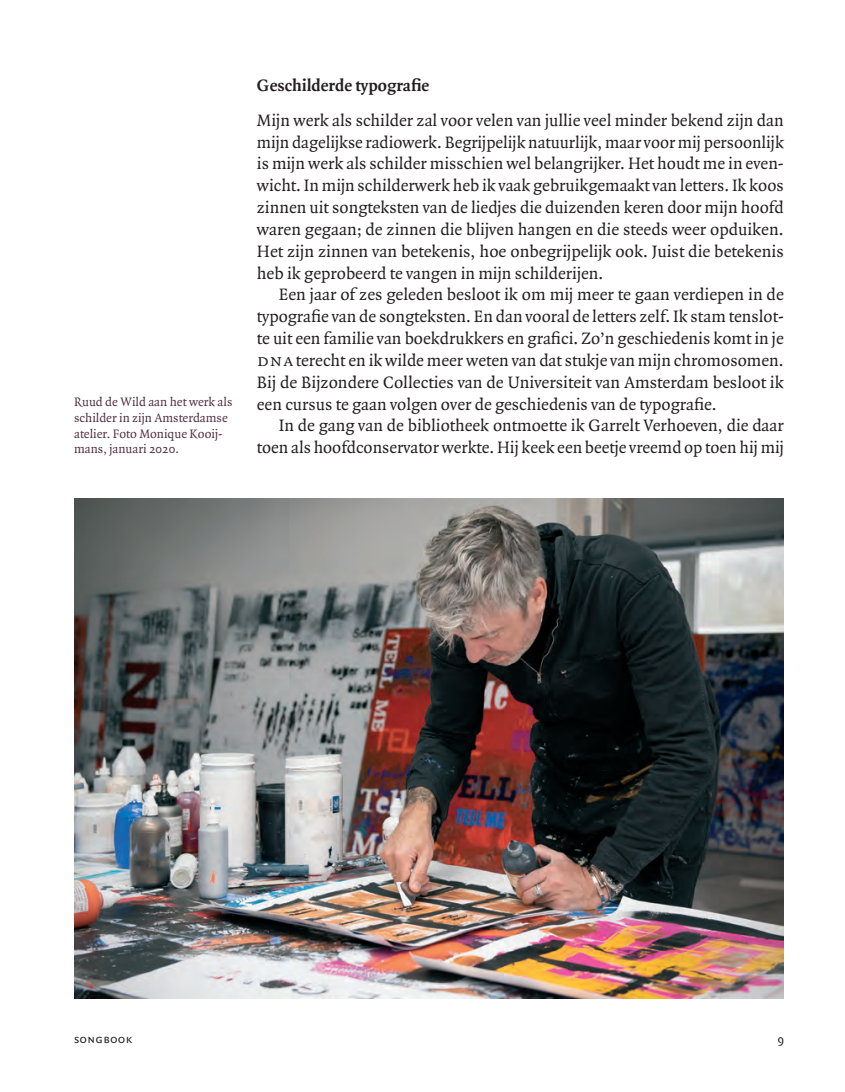
<style>
.page{position:relative;width:845px;height:1092px;background:#fff}
.page>*{position:absolute;margin:0;border:0;box-sizing:border-box;transform-origin:0 0}
.Platte_tekst{font:17.68px/21.9px "Quadraat";color:#231f20;text-align:justify}
.kopje_PT{font:700 17.68px "Quadraat";color:#231f20}
.bijschriften{font:13.12px/15.8px "Quadraat";color:#523242}
.t1{font:12.25px "Quadraat Sans OT";letter-spacing:.05em;color:#231f20}
.s1{font-family:"Quadraat Small Caps"}
</style>
<div class="page">
<img style="left:74px;top:499px;width:709px;height:499px">
<p class="bijschriften" style="left:74px;top:394px;width:160px">Ruud de Wild aan het werk als schilder in zijn Amsterdamse atelier. Foto Monique Kooij&shy;mans, januari 2020.</p>
<p class="kopje_PT" style="left:257px;top:76px;width:174px">Geschilderde typografie</p>
<p class="Platte_tekst" style="left:257px;top:110px;width:528px">Mijn werk als schilder zal voor velen van jullie veel minder bekend zijn dan mijn dagelijkse radiowerk. Begrijpelijk natuurlijk, maar voor mij persoonlijk is mijn werk als schilder misschien wel belangrijker. Het houdt me in even&shy;wicht. In mijn schilderwerk heb ik vaak gebruikgemaakt van letters. Ik koos zinnen uit songteksten van de liedjes die duizenden keren door mijn hoofd waren gegaan; de zinnen die blijven hangen en die steeds weer opduiken.<br>Het zijn zinnen van betekenis, hoe onbegrijpelijk ook. Juist die betekenis heb ik geprobeerd te vangen in mijn schilderijen.</p>
<p class="Platte_tekst" style="left:257px;top:284px;width:528px;text-indent:22px">Een jaar of zes geleden besloot ik om mij meer te gaan verdiepen in de typografie van de songteksten. En dan vooral de letters zelf. Ik stam tenslot&shy;te uit een familie van boekdrukkers en grafici. Zo’n geschiedenis komt in je <span class="s1">dna</span> terecht en ik wilde meer weten van dat stukje van mijn chromosomen.<br>Bij de Bijzondere Collecties van de Universiteit van Amsterdam besloot ik een cursus te gaan volgen over de geschiedenis van de typografie.</p>
<p class="Platte_tekst" style="left:257px;top:415px;width:528px;text-align:right">In de gang van de bibliotheek ontmoette ik Garrelt Verhoeven, die daar toen als hoofdconservator werkte. Hij keek een beetje vreemd op toen hij mij</p>
<p class="t1" style="left:74px;top:1031px;width:59px">songbook</p>
<p class="t1" style="left:777px;top:1031px;width:8px">9</p>
</div>
